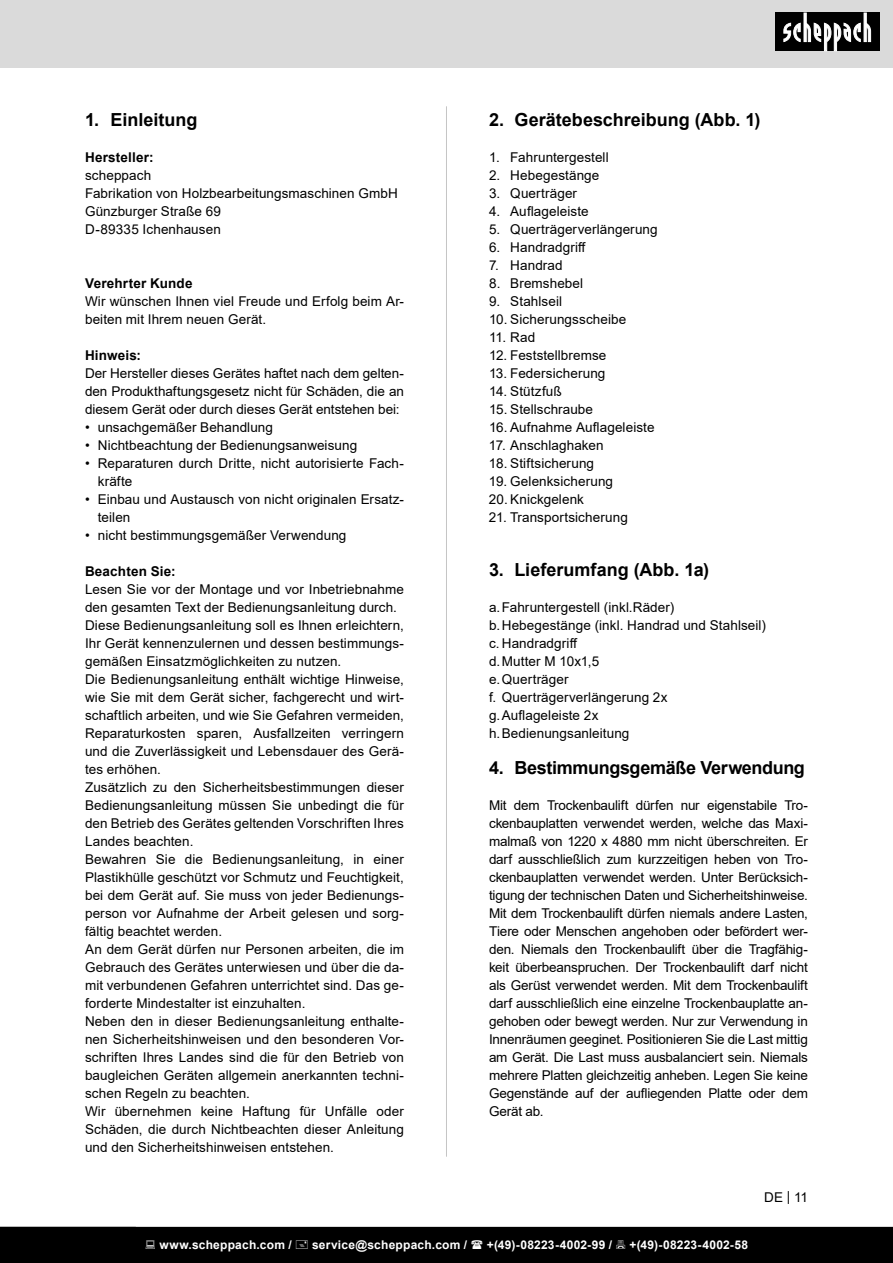
<style>
.page{position:relative;width:893px;height:1263px;background:#fff}
.page>*{position:absolute;margin:0;border:0;box-sizing:border-box;transform-origin:0 0}
.t1{font:700 18px "Arial";color:#000}
.t2{font:700 18px "Arial";letter-spacing:-.02em;color:#000}
.t3{font:13.5px/18px "Arial";letter-spacing:.005em;color:#000}
.t4{font:700 13.5px "Arial";letter-spacing:.01em;color:#000}
.t5{font:700 12px "Arial";letter-spacing:.02em;color:#fff}
</style>
<div class="page">
<div style="left:0;top:0;width:893px;height:67px;background:#dadada"></div>
<div style="left:775px;top:13px;width:105px;height:38px;background:#000"></div>
<svg style="left:783px;top:13px;width:88px;height:38px"></svg>
<hr style="left:446px;top:106px;width:1px;height:1051px;background:#c5c5c5">
<div style="left:0;top:1227px;width:893px;height:36px;background:#000"></div>
<h1 class="t1" style="left:85px;top:107px;width:114px">1. Einleitung</h1>
<p class="t4" style="left:85px;top:148px;width:70px">Hersteller:</p>
<p class="t3" style="left:85px;top:166px;width:314px">scheppach<br>Fabrikation von Holzbearbeitungsmaschinen GmbH<br>Günzburger Straße 69<br>D-89335 Ichenhausen</p>
<p class="t4" style="left:85px;top:274px;width:109px">Verehrter Kunde</p>
<p class="t3" style="left:85px;top:292px;width:320px">Wir wünschen Ihnen viel Freude und Erfolg beim Ar&shy;beiten mit Ihrem neuen Gerät.</p>
<p class="t4" style="left:85px;top:346px;width:58px">Hinweis:</p>
<p class="t3" style="left:85px;top:364px;width:320px;text-align:justify">Der Hersteller dieses Gerätes haftet nach dem gelten&shy;den Produkthaftungsgesetz nicht für Schäden, die an diesem Gerät oder durch dieses Gerät entstehen bei:</p>
<p class="t3" style="left:85px;top:418px;width:189px">• unsachgemäßer Behandlung</p>
<p class="t3" style="left:85px;top:436px;width:274px">• Nichtbeachtung der Bedienungsanweisung</p>
<p class="t3" style="left:98px;top:454px;width:308px;text-indent:-13px">• Reparaturen durch Dritte, nicht autorisierte Fach&shy;kräfte</p>
<p class="t3" style="left:98px;top:490px;width:308px;text-indent:-13px">• Einbau und Austausch von nicht originalen Ersatz&shy;teilen</p>
<p class="t3" style="left:85px;top:526px;width:263px">• nicht bestimmungsgemäßer Verwendung</p>
<p class="t4" style="left:85px;top:562px;width:92px">Beachten Sie:</p>
<p class="t3" style="left:85px;top:580px;width:320px">Lesen Sie vor der Montage und vor Inbetriebnahme den gesamten Text der Bedienungsanleitung durch.<br>Diese Bedienungsanleitung soll es Ihnen erleichtern, Ihr Gerät kennenzulernen und dessen bestimmungs&shy;gemäßen Einsatzmöglichkeiten zu nutzen.<br>Die Bedienungsanleitung enthält wichtige Hinweise, wie Sie mit dem Gerät sicher, fachgerecht und wirt&shy;schaftlich arbeiten, und wie Sie Gefahren vermeiden, Reparaturkosten sparen, Ausfallzeiten verringern und die Zuverlässigkeit und Lebensdauer des Gerä&shy;tes erhöhen.<br>Zusätzlich zu den Sicherheitsbestimmungen dieser Bedienungsanleitung müssen Sie unbedingt die für den Betrieb des Gerätes geltenden Vorschriften Ihres Landes beachten.<br>Bewahren Sie die Bedienungsanleitung, in einer Plastikhülle geschützt vor Schmutz und Feuchtigkeit, bei dem Gerät auf. Sie muss von jeder Bedienungs&shy;person vor Aufnahme der Arbeit gelesen und sorg&shy;fältig beachtet werden.<br>An dem Gerät dürfen nur Personen arbeiten, die im Gebrauch des Gerätes unterwiesen und über die da&shy;mit verbundenen Gefahren unterrichtet sind. Das ge&shy;forderte Mindestalter ist einzuhalten.<br>Neben den in dieser Bedienungsanleitung enthalte&shy;nen Sicherheitshinweisen und den besonderen Vor&shy;schriften Ihres Landes sind die für den Betrieb von baugleichen Geräten allgemein anerkannten techni&shy;schen Regeln zu beachten.<br>Wir übernehmen keine Haftung für Unfälle oder Schäden, die durch Nichtbeachten dieser Anleitung und den Sicherheitshinweisen entstehen.</p>
<h1 class="t1" style="left:489px;top:107px;width:273px">2. Gerätebeschreibung (Abb. 1)</h1>
<p class="t3" style="left:489px;top:148px;width:121px">1. Fahruntergestell</p>
<p class="t3" style="left:489px;top:166px;width:112px">2. Hebegestänge</p>
<p class="t3" style="left:489px;top:184px;width:90px">3. Querträger</p>
<p class="t3" style="left:489px;top:202px;width:101px">4. Auflageleiste</p>
<p class="t3" style="left:489px;top:220px;width:170px">5. Querträgerverlängerung</p>
<p class="t3" style="left:489px;top:238px;width:98px">6. Handradgriff</p>
<p class="t3" style="left:489px;top:256px;width:75px">7. Handrad</p>
<p class="t3" style="left:489px;top:274px;width:96px">8. Bremshebel</p>
<p class="t3" style="left:489px;top:292px;width:75px">9. Stahlseil</p>
<p class="t3" style="left:489px;top:310px;width:139px">10. Sicherungsscheibe</p>
<p class="t3" style="left:489px;top:328px;width:48px">11. Rad</p>
<p class="t3" style="left:489px;top:346px;width:119px">12. Feststellbremse</p>
<p class="t3" style="left:489px;top:364px;width:118px">13. Federsicherung</p>
<p class="t3" style="left:489px;top:382px;width:74px">14. Stützfuß</p>
<p class="t3" style="left:489px;top:400px;width:106px">15. Stellschraube</p>
<p class="t3" style="left:489px;top:418px;width:167px">16. Aufnahme Auflageleiste</p>
<p class="t3" style="left:489px;top:436px;width:116px">17. Anschlaghaken</p>
<p class="t3" style="left:489px;top:454px;width:107px">18. Stiftsicherung</p>
<p class="t3" style="left:489px;top:472px;width:126px">19. Gelenksicherung</p>
<p class="t3" style="left:489px;top:490px;width:97px">20. Knickgelenk</p>
<p class="t3" style="left:489px;top:508px;width:140px">21. Transportsicherung</p>
<h1 class="t1" style="left:489px;top:557px;width:222px">3. Lieferumfang (Abb. 1a)</h1>
<p class="t3" style="left:489px;top:598px;width:278px">a.Fahruntergestell (inkl.Räder) b.Hebegestänge (inkl. Handrad und Stahlseil) c. Handradgriff<br>d.Mutter M 10x1,5<br>e.Querträger<br>f. Querträgerverlängerung 2x<br>g.Auflageleiste 2x<br>h.Bedienungsanleitung</p>
<h1 class="t2" style="left:489px;top:755px;width:317px">4. Bestimmungsgemäße Verwendung</h1>
<p class="t3" style="left:489px;top:796px;width:320px;text-align:justify">Mit dem Trockenbaulift dürfen nur eigenstabile Tro&shy;ckenbauplatten verwendet werden, welche das Maxi&shy;malmaß von 1220 x 4880 mm nicht überschreiten. Er darf ausschließlich zum kurzzeitigen heben von Tro&shy;ckenbauplatten verwendet werden. Unter Berücksich&shy;tigung der technischen Daten und Sicherheitshinweise.<br>Mit dem Trockenbaulift dürfen niemals andere Lasten, Tiere oder Menschen angehoben oder befördert wer&shy;den. Niemals den Trockenbaulift über die Tragfähig&shy;keit überbeanspruchen. Der Trockenbaulift darf nicht als Gerüst verwendet werden. Mit dem Trockenbaulift darf ausschließlich eine einzelne Trockenbauplatte an&shy;gehoben oder bewegt werden. Nur zur Verwendung in Innenräumen geeginet. Positionieren Sie die Last mittig am Gerät. Die Last muss ausbalanciert sein. Niemals mehrere Platten gleichzeitig anheben. Legen Sie keine Gegenstände auf der aufliegenden Platte oder dem Gerät ab.</p>
<p class="t3" style="left:764px;top:1188px;width:45px">DE | 11</p>
<p class="t5" style="left:159px;top:1236px;width:134px">www.scheppach.com /</p>
<p class="t5" style="left:312px;top:1236px;width:157px">service@scheppach.com /</p>
<p class="t5" style="left:487px;top:1236px;width:127px">+(49)-08223-4002-99 /</p>
<p class="t5" style="left:629px;top:1236px;width:120px">+(49)-08223-4002-58</p>
</div>
